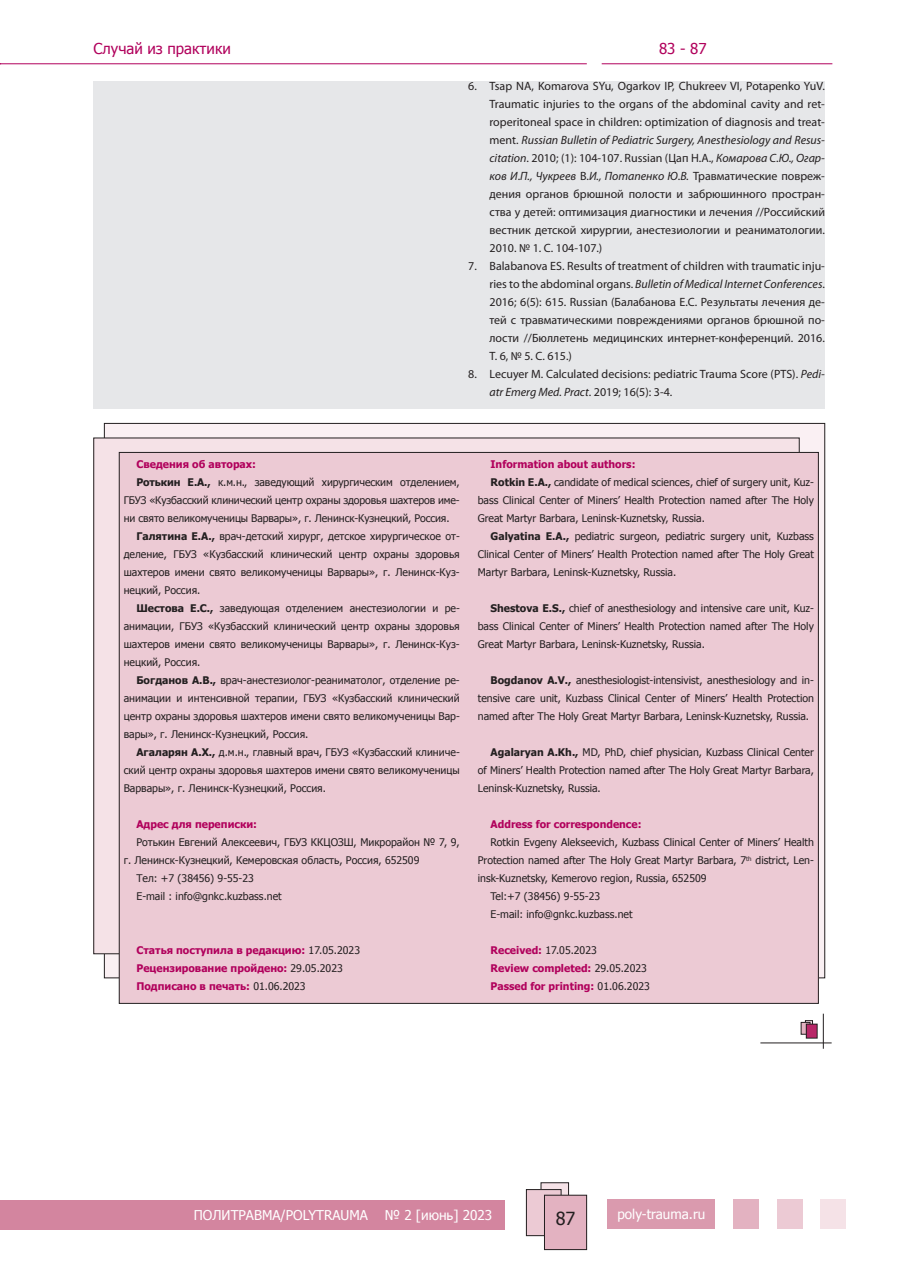
<style>
.page{position:relative;width:910px;height:1280px;background:#fff}
.page>*{position:absolute;margin:0;border:0;box-sizing:border-box;transform-origin:0 0}
.t1{font:18px "Tahoma";color:#231f20}
.t2{font:15px "Tahoma";color:#b1015c}
.t3{font:13.5px "Tahoma";color:#fff}
.t4{font:12px/18px "Myriad Pro";color:#231f20;text-align:justify}
.t5{font:10.5px/18px "Tahoma";color:#231f20;text-align:justify}
.t6{font:700 10.5px/18px "Tahoma";color:#b1015c}
.s1{font-style:italic}
.s2{font-weight:700}
.s3{font-weight:400;color:#231f20}
</style>
<div class="page">
<div style="left:607px;top:1198px;width:107px;height:30px;background:#da9aae"></div>
<div style="left:733px;top:1198px;width:26px;height:30px;background:#e3b2c1"></div>
<div style="left:777px;top:1198px;width:26px;height:30px;background:#eccad4"></div>
<div style="left:821px;top:1198px;width:25px;height:30px;background:#f5e2e7"></div>
<div style="left:0;top:1200px;width:505px;height:29px;background:#d3859f"></div>
<div style="left:541px;top:1183px;width:28px;height:36px;background:#f5e2e7"></div>
<div style="left:541px;top:1182px;width:28px;height:37px;border:1px solid #231f20"></div>
<div style="left:526px;top:1189px;width:35px;height:47px;background:#eccad4"></div>
<div style="left:526px;top:1189px;width:35px;height:47px;border:1px solid #231f20"></div>
<div style="left:544px;top:1195px;width:43px;height:54px;background:#e3b2c1"></div>
<div style="left:544px;top:1195px;width:43px;height:55px;border:1px solid #231f20"></div>
<hr style="left:0;top:63px;width:587px;height:1px;background:#b1015c">
<hr style="left:602px;top:63px;width:230px;height:1px;background:#b1015c">
<div style="left:94px;top:81px;width:731px;height:327px;background:#e6e7e9"></div>
<svg style="left:104px;top:423px;width:721px;height:555px;fill:#faf0f3"></svg>
<div style="left:94px;top:438px;width:705px;height:516px;background:#f5e2e7"></div>
<div style="left:119px;top:452px;width:699px;height:551px;background:#eccad4"></div>
<div style="left:805px;top:1020px;width:7px;height:10px;border:1px solid #231f20"></div>
<svg style="left:803px;top:1024px;width:3px;height:8px"></svg>
<div style="left:801px;top:1022px;width:9px;height:12px;border:1px solid #231f20"></div>
<div style="left:806px;top:1024px;width:11px;height:14px;background:#b82768"></div>
<div style="left:806px;top:1024px;width:11px;height:14px;border:1px solid #231f20"></div>
<hr style="left:760px;top:1043px;width:72px;height:1px;background:#231f20">
<hr style="left:823px;top:1014px;width:1px;height:35px;background:#231f20">
<h2 class="t2" style="left:94px;top:38px;width:139px">Случай из практики</h2>
<h2 class="t2" style="left:659px;top:38px;width:49px">83 - 87</h2>
<p class="t4" style="left:489px;top:77px;width:337px;text-indent:-21px">6. Tsap NA, Komarova SYu, Ogarkov IP, Chukreev VI, Potapenko YuV.<br>Traumatic injuries to the organs of the abdominal cavity and ret&shy;roperitoneal space in children: optimization of diagnosis and treat&shy;ment. <span class="s1">Russian Bulletin of Pediatric Surgery, Anesthesiology and Resus&shy;citation</span>. 2010; (1): 104-107. Russian (Цап Н.А., <span class="s1">Комарова С</span>.<span class="s1">Ю., Огар&shy;ков И</span>.<span class="s1">П., Чукреев</span> В.<span class="s1">И., Потапенко Ю</span>.<span class="s1">В.</span> Травматические повреж&shy;дения органов брюшной полости и забрюшинного простран&shy;ства у детей: оптимизация диагностики и лечения //Российский вестник детской хирургии, анестезиологии и реаниматологии.<br>2010. № 1. С. 104-107.)</p>
<p class="t4" style="left:489px;top:257px;width:337px;text-indent:-21px">7. Balabanova ES. Results of treatment of children with traumatic inju&shy;ries to the abdominal organs. <span class="s1">Bulletin of Medical Internet Conferences</span>.<br>2016; 6(5): 615. Russian (Балабанова Е.С. Результаты лечения де&shy;тей с травматическими повреждениями органов брюшной по&shy;лости //Бюллетень медицинских интернет-конференций. 2016.<br>Т. 6, № 5. С. 615.)</p>
<p class="t4" style="left:489px;top:365px;width:337px;text-indent:-21px">8. Lecuyer M. Calculated decisions: pediatric Trauma Score (PTS). <span class="s1">Pedi&shy;atr Emerg Med. Pract</span>. 2019; 16(5): 3-4.</p>
<p class="t6" style="left:136px;top:455px;width:121px">Сведения об авторах:</p>
<p class="t5" style="left:136px;top:473px;width:325px"><span class="s2">Ротькин Е.А.,</span> к.м.н., заведующий хирургическим отделением,</p>
<p class="t5" style="left:124px;top:491px;width:338px">ГБУЗ «Кузбасский клинический центр охраны здоровья шахтеров име-</p>
<p class="t5" style="left:124px;top:509px;width:327px">ни свято великомученицы Варвары», г. Ленинск-Кузнецкий, Россия.</p>
<p class="t5" style="left:136px;top:527px;width:325px"><span class="s2">Галятина Е.А.,</span> врач-детский хирург, детское хирургическое от-</p>
<p class="t5" style="left:124px;top:545px;width:338px">деление, ГБУЗ «Кузбасский клинический центр охраны здоровья</p>
<p class="t5" style="left:124px;top:563px;width:338px">шахтеров имени свято великомученицы Варвары», г. Ленинск-Куз-</p>
<p class="t5" style="left:124px;top:581px;width:78px">нецкий, Россия.</p>
<p class="t5" style="left:136px;top:599px;width:325px"><span class="s2">Шестова Е.С.,</span> заведующая отделением анестезиологии и ре-</p>
<p class="t5" style="left:124px;top:617px;width:338px">анимации, ГБУЗ «Кузбасский клинический центр охраны здоровья</p>
<p class="t5" style="left:124px;top:635px;width:338px">шахтеров имени свято великомученицы Варвары», г. Ленинск-Куз-</p>
<p class="t5" style="left:124px;top:653px;width:78px">нецкий, Россия.</p>
<p class="t5" style="left:136px;top:671px;width:325px"><span class="s2">Богданов А.В.,</span> врач-анестезиолог-реаниматолог, отделение ре-</p>
<p class="t5" style="left:124px;top:689px;width:338px">анимации и интенсивной терапии, ГБУЗ «Кузбасский клинический</p>
<p class="t5" style="left:124px;top:707px;width:338px">центр охраны здоровья шахтеров имени свято великомученицы Вар-</p>
<p class="t5" style="left:124px;top:725px;width:186px">вары», г. Ленинск-Кузнецкий, Россия.</p>
<p class="t5" style="left:136px;top:743px;width:325px"><span class="s2">Агаларян А.Х.,</span> д.м.н., главный врач, ГБУЗ «Кузбасский клиниче-</p>
<p class="t5" style="left:124px;top:761px;width:338px">ский центр охраны здоровья шахтеров имени свято великомученицы</p>
<p class="t5" style="left:124px;top:779px;width:204px">Варвары», г. Ленинск-Кузнецкий, Россия.</p>
<p class="t6" style="left:136px;top:814px;width:122px">Адрес для переписки:</p>
<p class="t5" style="left:136px;top:833px;width:325px">Ротькин Евгений Алексеевич, ГБУЗ ККЦОЗШ, Микрорайон № 7, 9,</p>
<p class="t5" style="left:124px;top:851px;width:297px">г. Ленинск-Кузнецкий, Кемеровская область, Россия, 652509</p>
<p class="t5" style="left:136px;top:869px;width:119px">Тел: +7 (38456) 9-55-23</p>
<p class="t5" style="left:136px;top:887px;width:147px">E-mail : info@gnkc.kuzbass.net</p>
<p class="t6" style="left:136px;top:940px;width:225px">Статья поступила в редакцию: <span class="s3">17.05.2023<br></span>Рецензирование пройдено: <span class="s3">29.05.2023<br></span>Подписано в печать: <span class="s3">01.06.2023</span></p>
<p class="t6" style="left:491px;top:454px;width:146px">Information about authors:</p>
<p class="t5" style="left:491px;top:473px;width:325px"><span class="s2">Rotkin E.A.,</span> candidate of medical sciences, chief of surgery unit, Kuz-</p>
<p class="t5" style="left:478px;top:491px;width:338px">bass Clinical Center of Miners’ Health Protection named after The Holy</p>
<p class="t5" style="left:478px;top:509px;width:229px">Great Martyr Barbara, Leninsk-Kuznetsky, Russia.</p>
<p class="t5" style="left:491px;top:527px;width:325px"><span class="s2">Galyatina E.A.,</span> pediatric surgeon, pediatric surgery unit, Kuzbass</p>
<p class="t5" style="left:478px;top:545px;width:338px">Clinical Center of Miners’ Health Protection named after The Holy Great</p>
<p class="t5" style="left:478px;top:563px;width:200px">Martyr Barbara, Leninsk-Kuznetsky, Russia.</p>
<p class="t5" style="left:478px;top:599px;width:338px;text-indent:13px"><span class="s2">Shestova E.S.,</span> chief of anesthesiology and intensive care unit, Kuz&shy;bass Clinical Center of Miners’ Health Protection named after The Holy Great Martyr Barbara, Leninsk-Kuznetsky, Russia.</p>
<p class="t5" style="left:478px;top:671px;width:338px;text-indent:13px"><span class="s2">Bogdanov A.V.,</span> anesthesiologist-intensivist, anesthesiology and in&shy;tensive care unit, Kuzbass Clinical Center of Miners’ Health Protection named after The Holy Great Martyr Barbara, Leninsk-Kuznetsky, Russia.</p>
<p class="t5" style="left:478px;top:743px;width:338px;text-indent:13px"><span class="s2">Agalaryan A.Kh.,</span> MD, PhD, chief physician, Kuzbass Clinical Center of Miners’ Health Protection named after The Holy Great Martyr Barbara, Leninsk-Kuznetsky, Russia.</p>
<p class="t6" style="left:491px;top:814px;width:152px">Address for correspondence:</p>
<p class="t5" style="left:491px;top:833px;width:325px">Rotkin Evgeny Alekseevich, Kuzbass Clinical Center of Miners’ Health</p>
<p class="t5" style="left:478px;top:851px;width:338px">Protection named after The Holy Great Martyr Barbara, 7<sup>th</sup> district, Len-</p>
<p class="t5" style="left:478px;top:869px;width:230px">insk-Kuznetsky, Kemerovo region, Russia, 652509</p>
<p class="t5" style="left:491px;top:887px;width:111px">Tel:+7 (38456) 9-55-23</p>
<p class="t5" style="left:491px;top:905px;width:143px">E-mail: info@gnkc.kuzbass.net</p>
<p class="t6" style="left:491px;top:941px;width:161px">Received: <span class="s3">17.05.2023<br></span>Review completed: <span class="s3">29.05.2023<br></span>Passed for printing: <span class="s3">01.06.2023</span></p>
<p class="t3" style="left:194px;top:1206px;width:176px">ПОЛИТРАВМА/POLYTRAUMA</p>
<p class="t3" style="left:385px;top:1206px;width:109px">№ 2 [июнь] 2023</p>
<h1 class="t1" style="left:556px;top:1206px;width:21px">87</h1>
<p class="t3" style="left:617px;top:1205px;width:89px">poly-trauma.ru</p>
</div>
